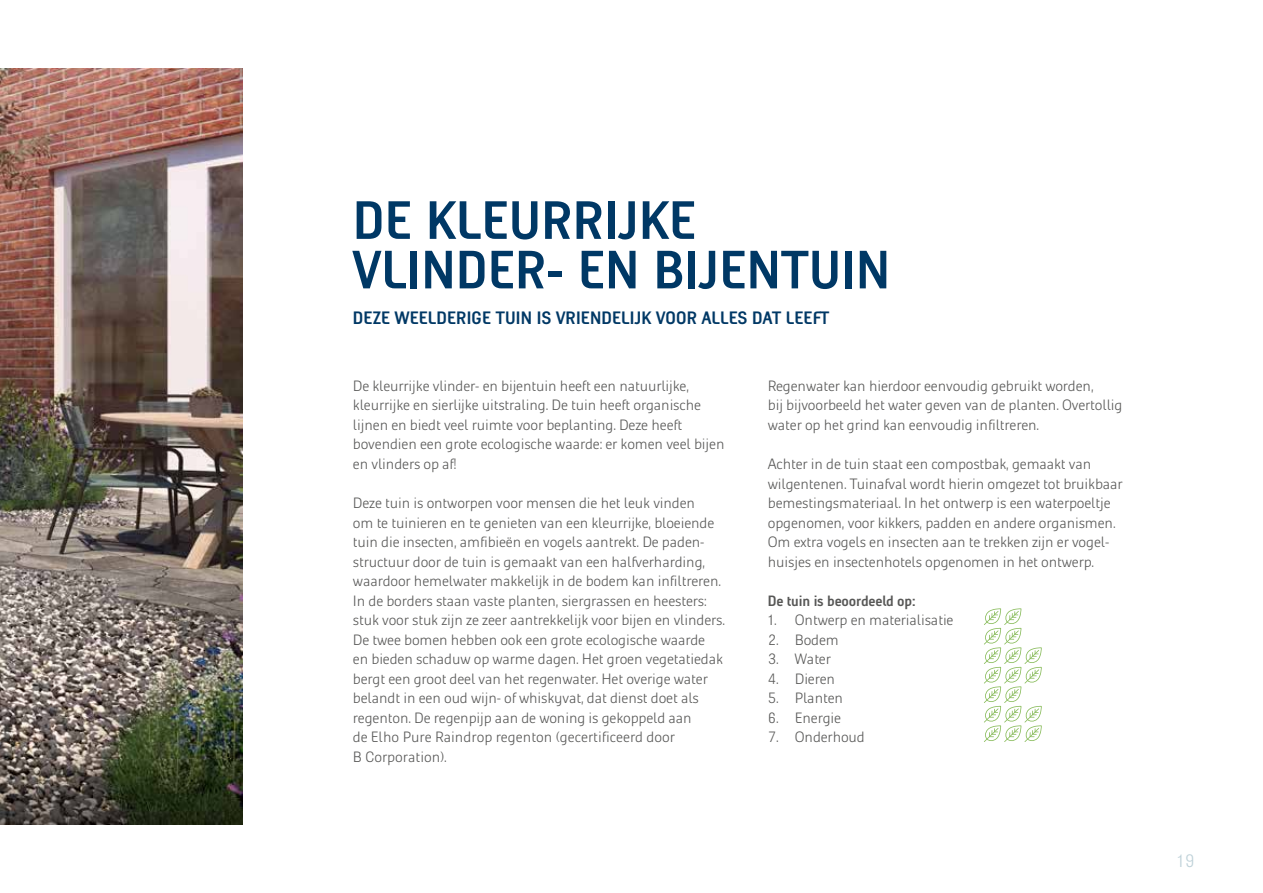
<style>
.page{position:relative;width:1263px;height:893px;background:#fff}
.page>*{position:absolute;margin:0;border:0;box-sizing:border-box;transform-origin:0 0}
.t1{font:700 54px/49.5px "Heijmans Con";letter-spacing:.01em;color:#003865}
.t2{font:700 18px "Heijmans Con";letter-spacing:.01em;color:#003865}
.t3{font:300 18px "Heijmans";color:#bed1d8}
.t4{font:300 15px/19.5px "Heijmans";letter-spacing:-.01em;color:#575756}
.t5{font:700 15px "Heijmans Con";letter-spacing:-.01em;color:#575756}
</style>
<div class="page">
<img style="left:0;top:68px;width:242px;height:757px">
<svg style="left:984px;top:608px;width:58px;height:134px"></svg>
<h1 class="t1" style="left:353px;top:196px;width:538px">DE KLEURRIJKE<br>VLINDER- EN BIJENTUIN</h1>
<p class="t2" style="left:353px;top:307px;width:478px">DEZE WEELDERIGE TUIN IS VRIENDELIJK VOOR ALLES DAT LEEFT</p>
<p class="t4" style="left:353px;top:376px;width:373px">De kleurrijke vlinder- en bijentuin heeft een natuurlijke, kleurrijke en sierlijke uitstraling. De tuin heeft organische lijnen en biedt veel ruimte voor beplanting. Deze heeft bovendien een grote ecologische waarde: er komen veel bijen en vlinders op af!</p>
<p class="t4" style="left:353px;top:493px;width:374px">Deze tuin is ontworpen voor mensen die het leuk vinden<br>om te tuinieren en te genieten van een kleurrijke, bloeiende tuin die insecten, amfibieën en vogels aantrekt. De paden&shy;structuur door de tuin is gemaakt van een halfverharding, waardoor hemelwater makkelijk in de bodem kan infiltreren.<br>In de borders staan vaste planten, siergrassen en heesters: stuk voor stuk zijn ze zeer aantrekkelijk voor bijen en vlinders.<br>De twee bomen hebben ook een grote ecologische waarde<br>en bieden schaduw op warme dagen. Het groen vegetatiedak bergt een groot deel van het regenwater. Het overige water belandt in een oud wijn- of whiskyvat, dat dienst doet als regenton. De regenpijp aan de woning is gekoppeld aan<br>de Elho Pure Raindrop regenton (gecertificeerd door<br>B Corporation).</p>
<p class="t4" style="left:768px;top:376px;width:356px">Regenwater kan hierdoor eenvoudig gebruikt worden,<br>bij bijvoorbeeld het water geven van de planten. Overtollig water op het grind kan eenvoudig infiltreren.</p>
<p class="t4" style="left:768px;top:454px;width:356px">Achter in de tuin staat een compostbak, gemaakt van wilgentenen. Tuinafval wordt hierin omgezet tot bruikbaar bemestingsmateriaal. In het ontwerp is een waterpoeltje opgenomen, voor kikkers, padden en andere organismen.<br>Om extra vogels en insecten aan te trekken zijn er vogel&shy;huisjes en insectenhotels opgenomen in het ontwerp.</p>
<p class="t5" style="left:768px;top:591px;width:149px">De tuin is beoordeeld op:</p>
<p class="t4" style="left:768px;top:610px;width:187px">1. Ontwerp en materialisatie</p>
<p class="t4" style="left:768px;top:630px;width:73px">2. Bodem</p>
<p class="t4" style="left:768px;top:649px;width:65px">3. Water</p>
<p class="t4" style="left:768px;top:669px;width:69px">4. Dieren</p>
<p class="t4" style="left:768px;top:688px;width:77px">5. Planten</p>
<p class="t4" style="left:768px;top:708px;width:75px">6. Energie</p>
<p class="t4" style="left:768px;top:727px;width:99px">7. Onderhoud</p>
<p class="t3" style="left:1177px;top:850px;width:19px">19</p>
</div>
